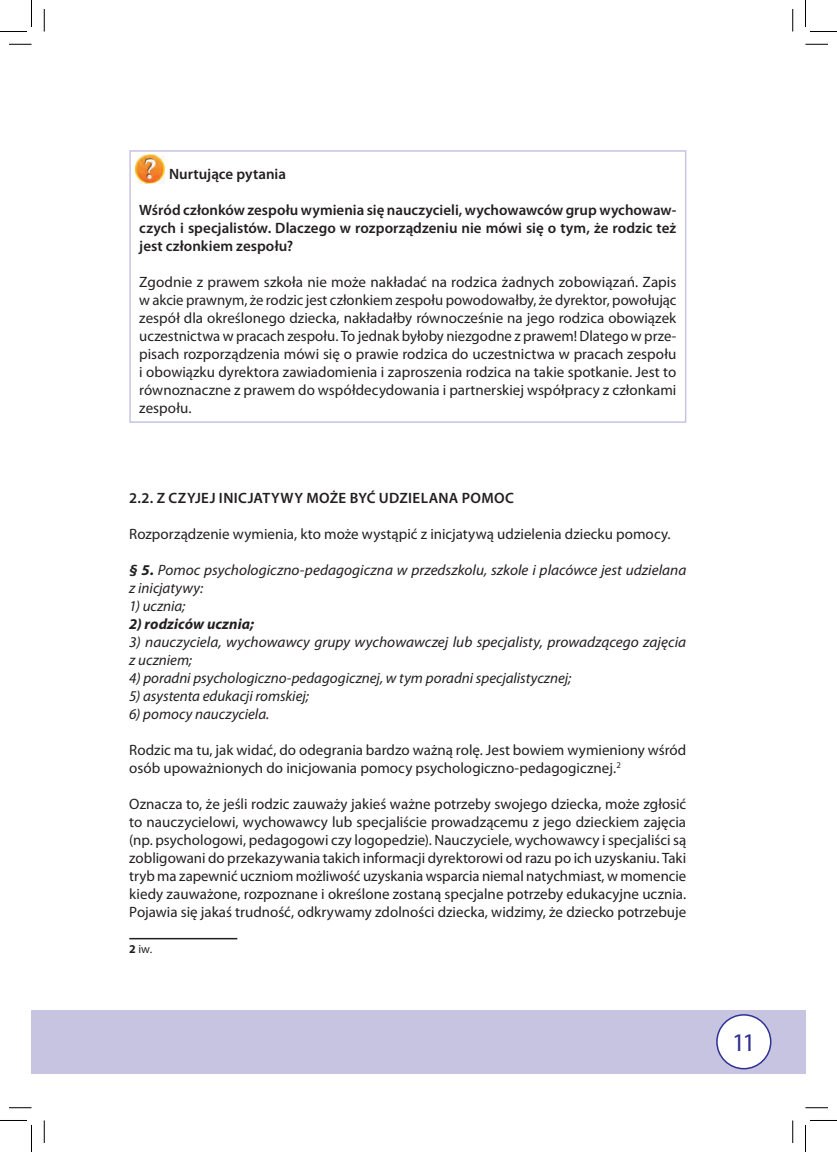
<style>
.page{position:relative;width:837px;height:1152px;background:#fff}
.page>*{position:absolute;margin:0;border:0;box-sizing:border-box;transform-origin:0 0}
.t1{font:25.5px "Myriad Pro";color:#2e3092}
._01_body{font:15px/18px "Myriad Pro";color:#231f20;text-align:justify}
._01_body-2{font:italic 15px/18px "Myriad Pro";color:#231f20}
._04_ramka{font:600 15px/18px "Myriad Pro";color:#231f20;text-align:justify}
._05_podrozdzial{font:600 15px "Myriad Pro";letter-spacing:.025em;color:#231f20}
._01_body-3{font:italic 700 15px "Myriad Pro";letter-spacing:.005em;color:#231f20}
._06_przypis{font:12px "Myriad Pro";color:#231f20}
.s1{font-weight:700}
</style>
<div class="page">
<div style="left:44px;top:1009px;width:761px;height:64px;background:#c6c4e1"></div>
<div style="left:717px;top:1014px;width:54px;height:54px;background:#fff;border-radius:50%"></div>
<div style="left:716px;top:1014px;width:55px;height:55px;border:2px solid #2e3092;border-radius:50%"></div>
<div style="left:32px;top:1009px;width:12px;height:64px;background:#c6c4e1"></div>
<hr style="left:129px;top:938px;width:108px;height:1px;background:#231f20">
<div style="left:129px;top:150px;width:557px;height:273px;border:2px solid #c6c4e1"></div>
<img style="left:135px;top:154px;width:29px;height:29px">
<svg style="left:9px;top:44px;width:23px;height:1px"></svg>
<svg style="left:805px;top:44px;width:23px;height:1px"></svg>
<svg style="left:9px;top:1107px;width:23px;height:1px"></svg>
<svg style="left:805px;top:1107px;width:23px;height:1px"></svg>
<svg style="left:44px;top:9px;width:1px;height:22px"></svg>
<svg style="left:44px;top:1120px;width:1px;height:23px"></svg>
<svg style="left:792px;top:9px;width:1px;height:22px"></svg>
<svg style="left:792px;top:1120px;width:1px;height:23px"></svg>
<svg style="left:0;top:0;width:32px;height:32px"></svg>
<svg style="left:0;top:1120px;width:32px;height:32px"></svg>
<svg style="left:805px;top:0;width:32px;height:32px"></svg>
<svg style="left:805px;top:1120px;width:32px;height:32px"></svg>
<p class="_04_ramka" style="left:169px;top:164px;width:119px">Nurtujące pytania</p>
<p class="_04_ramka" style="left:139px;top:200px;width:539px">Wśród członków zespołu wymienia się nauczycieli, wychowawców grup wychowaw&shy;czych i specjalistów. Dlaczego w rozporządzeniu nie mówi się o tym, że rodzic też jest członkiem zespołu?</p>
<p class="_01_body" style="left:139px;top:272px;width:539px">Zgodnie z prawem szkoła nie może nakładać na rodzica żadnych zobowiązań. Zapis w akcie prawnym, że rodzic jest członkiem zespołu powodowałby, że dyrektor, powołując zespół dla określonego dziecka, nakładałby równocześnie na jego rodzica obowiązek uczestnictwa w pracach zespołu. To jednak byłoby niezgodne z prawem! Dlatego w prze&shy;pisach rozporządzenia mówi się o prawie rodzica do uczestnictwa w pracach zespołu i obowiązku dyrektora zawiadomienia i zaproszenia rodzica na takie spotkanie. Jest to równoznaczne z prawem do współdecydowania i partnerskiej współpracy z członkami zespołu.</p>
<p class="_05_podrozdzial" style="left:129px;top:488px;width:386px">2.2. Z CZYJEJ INICJATYWY MOŻE BYĆ UDZIELANA POMOC</p>
<p class="_01_body" style="left:129px;top:524px;width:543px">Rozporządzenie wymienia, kto może wystąpić z inicjatywą udzielenia dziecku pomocy.</p>
<p class="_01_body-2" style="left:129px;top:560px;width:558px"><span class="s1">§ 5.</span> Pomoc psychologiczno-pedagogiczna w przedszkolu, szkole i placówce jest udzielana z inicjatywy:</p>
<p class="_01_body-2" style="left:129px;top:596px;width:58px">1) ucznia;</p>
<p class="_01_body-3" style="left:129px;top:614px;width:126px">2) rodziców ucznia;</p>
<p class="_01_body-2" style="left:129px;top:632px;width:558px">3) nauczyciela, wychowawcy grupy wychowawczej lub specjalisty, prowadzącego zajęcia z uczniem;</p>
<p class="_01_body-2" style="left:129px;top:668px;width:443px">4) poradni psychologiczno-pedagogicznej, w tym poradni specjalistycznej;</p>
<p class="_01_body-2" style="left:129px;top:686px;width:181px">5) asystenta edukacji romskiej;</p>
<p class="_01_body-2" style="left:129px;top:704px;width:142px">6) pomocy nauczyciela.</p>
<p class="_01_body" style="left:129px;top:740px;width:558px">Rodzic ma tu, jak widać, do odegrania bardzo ważną rolę. Jest bowiem wymieniony wśród osób upoważnionych do inicjowania pomocy psychologiczno-pedagogicznej.<sup>2</sup></p>
<p class="_01_body" style="left:129px;top:794px;width:558px">Oznacza to, że jeśli rodzic zauważy jakieś ważne potrzeby swojego dziecka, może zgłosić to nauczycielowi, wychowawcy lub specjaliście prowadzącemu z jego dzieckiem zajęcia (np. psychologowi, pedagogowi czy logopedzie). Nauczyciele, wychowawcy i specjaliści są zobligowani do przekazywania takich informacji dyrektorowi od razu po ich uzyskaniu. Taki tryb ma zapewnić uczniom możliwość uzyskania wsparcia niemal natychmiast, w momencie kiedy zauważone, rozpoznane i określone zostaną specjalne potrzeby edukacyjne ucznia.<br>Pojawia się jakaś trudność, odkrywamy zdolności dziecka, widzimy, że dziecko potrzebuje</p>
<p class="_06_przypis" style="left:129px;top:941px;width:25px"><span class="s1">2</span> iw.</p>
<h1 class="t1" style="left:732px;top:1027px;width:25px">11</h1>
</div>
